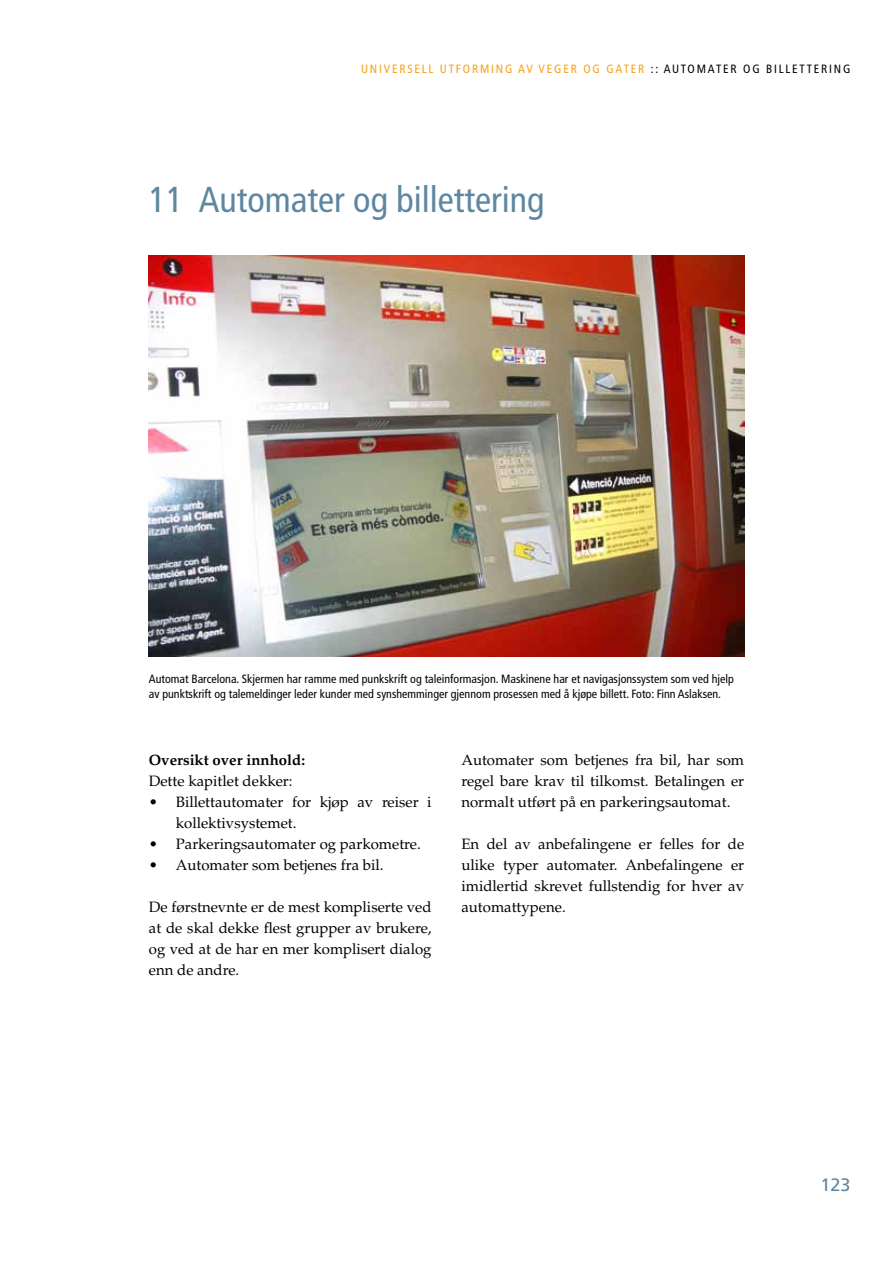
<style>
.page{position:relative;width:893px;height:1263px;background:#fff}
.page>*{position:absolute;margin:0;border:0;box-sizing:border-box;transform-origin:0 0}
.t1{font:condensed 36px "Frutiger";color:#5d87a1}
.t2{font:18px "Frutiger";color:#5d87a1}
.t3{font:15px/21px "Palatino LT Std";color:#000;text-align:justify}
.t4{font:700 15px "Palatino LT Std";color:#000}
.t5{font:condensed 12px/15px "Frutiger";color:#000}
.t6{font:condensed 12px "Frutiger";letter-spacing:.15em;color:#f6a01a}
.s1{color:#000}
</style>
<div class="page">
<img style="left:149px;top:255px;width:595px;height:401px">
<p class="t6" style="left:361px;top:62px;width:491px">UNIVERSELL UTFORMING AV VEGER OG GATER <span class="s1">:: AUTOMATER OG BILLETTERING</span></p>
<h1 class="t1" style="left:149px;top:179px;width:397px">11 Automater og billettering</h1>
<p class="t5" style="left:149px;top:671px;width:587px">Automat Barcelona. Skjermen har ramme med punkskrift og taleinformasjon. Maskinene har et navigasjonssystem som ved hjelp av punktskrift og talemeldinger leder kunder med synshemminger gjennom prosessen med å kjøpe billett. Foto: Finn Aslaksen.</p>
<p class="t4" style="left:149px;top:751px;width:158px">Oversikt over innhold:</p>
<p class="t3" style="left:149px;top:771px;width:145px">Dette kapitlet dekker:</p>
<p class="t3" style="left:176px;top:792px;width:257px;text-indent:-27px">• Billettautomater for kjøp av reiser i kollektivsystemet.</p>
<p class="t3" style="left:149px;top:834px;width:274px">• Parkeringsautomater og parkometre.</p>
<p class="t3" style="left:149px;top:855px;width:236px">• Automater som betjenes fra bil.</p>
<p class="t3" style="left:149px;top:897px;width:284px">De førstnevnte er de mest kompliserte ved at de skal dekke flest grupper av brukere, og ved at de har en mer komplisert dialog enn de andre.</p>
<p class="t3" style="left:461px;top:750px;width:284px">Automater som betjenes fra bil, har som regel bare krav til tilkomst. Betalingen er normalt utført på en parkeringsautomat.</p>
<p class="t3" style="left:461px;top:834px;width:284px">En del av anbefalingene er felles for de ulike typer automater. Anbefalingene er imidlertid skrevet fullstendig for hver av automattypene.</p>
<p class="t2" style="left:820px;top:1174px;width:32px">123</p>
</div>
